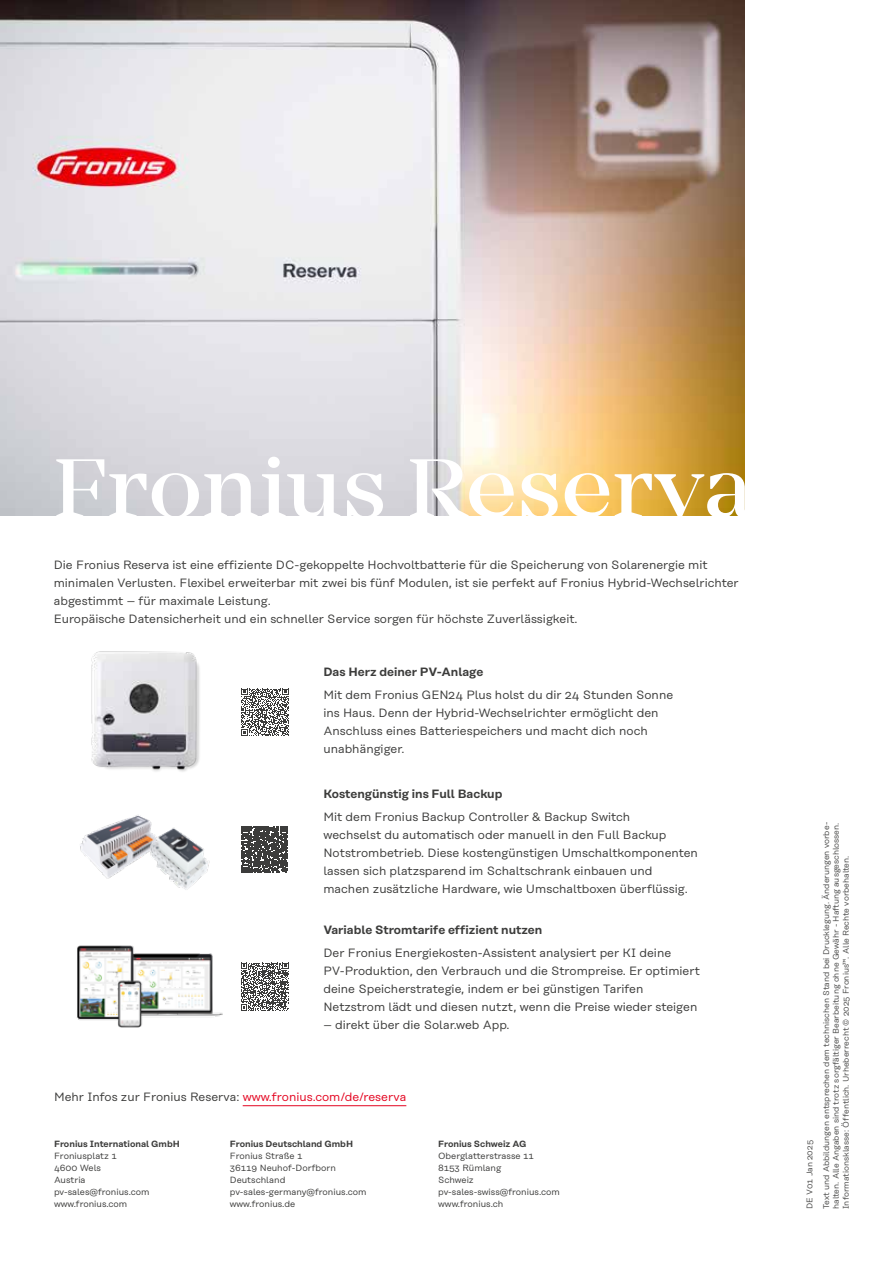
<style>
.page{position:relative;width:893px;height:1263px;background:#fff}
.page>*{position:absolute;margin:0;border:0;box-sizing:border-box;transform-origin:0 0}
.t1{font:500 86.25px "Mirador";color:#fff}
.t2{font:12px/18px "Rational Text";color:#3c3c3b}
.t3{font:600 12px "Rational Text";color:#3c3c3b}
.t4{font:9px/12px "Rational Text";color:#3c3c3b}
.t5{font:600 9px "Rational Text";color:#3c3c3b}
.t6{font:8.25px/16.4px "Rational Text";color:#4a4a49}
.s1{color:#e40521}
</style>
<div class="page">
<img style="left:0;top:0;width:744px;height:516px">
<hr style="left:243px;top:1105px;width:163px;height:1px;background:#e40521">
<img style="left:91px;top:651px;width:109px;height:121px">
<img style="left:80px;top:815px;width:130px;height:75px">
<svg style="left:241px;top:688px;width:48px;height:48px"></svg>
<svg style="left:242px;top:826px;width:46px;height:46px;background:#565655"></svg>
<img style="left:77px;top:945px;width:146px;height:83px">
<svg style="left:241px;top:963px;width:48px;height:48px"></svg>
<h1 class="t1" style="left:54px;top:438px;width:701px">Fronius Reserva</h1>
<p class="t2" style="left:54px;top:556px;width:687px">Die Fronius Reserva ist eine effiziente DC-gekoppelte Hochvoltbatterie für die Speicherung von Solarenergie mit minimalen Verlusten. Flexibel erweiterbar mit zwei bis fünf Modulen, ist sie perfekt auf Fronius Hybrid-Wechselrichter abgestimmt – für maximale Leistung.<br>Europäische Datensicherheit und ein schneller Service sorgen für höchste Zuverlässigkeit.</p>
<p class="t3" style="left:323px;top:664px;width:162px">Das Herz deiner PV-Anlage</p>
<p class="t2" style="left:323px;top:685px;width:351px">Mit dem Fronius GEN24 Plus holst du dir 24 Stunden Sonne ins Haus. Denn der Hybrid-Wechselrichter ermöglicht den Anschluss eines Batteriespeichers und macht dich noch unabhängiger.</p>
<p class="t3" style="left:323px;top:787px;width:181px">Kostengünstig ins Full Backup</p>
<p class="t2" style="left:323px;top:808px;width:376px">Mit dem Fronius Backup Controller &amp; Backup Switch<br>wechselst du automatisch oder manuell in den Full Backup Notstrombetrieb. Diese kostengünstigen Umschaltkomponenten lassen sich platzsparend im Schaltschrank einbauen und machen zusätzliche Hardware, wie Umschaltboxen überflüssig.</p>
<p class="t3" style="left:323px;top:922px;width:220px">Variable Stromtarife effizient nutzen</p>
<p class="t2" style="left:323px;top:943px;width:378px">Der Fronius Energiekosten-Assistent analysiert per KI deine PV-Produktion, den Verbrauch und die Strompreise. Er optimiert deine Speicherstrategie, indem er bei günstigen Tarifen Netzstrom lädt und diesen nutzt, wenn die Preise wieder steigen</p>
<p class="t2" style="left:323px;top:1015px;width:188px">– direkt über die Solar.web App.</p>
<p class="t2" style="left:54px;top:1088px;width:354px">Mehr Infos zur Fronius Reserva: <span class="s1">www.fronius.com/de/reserva</span></p>
<p class="t5" style="left:54px;top:1138px;width:127px">Fronius International GmbH</p>
<p class="t4" style="left:54px;top:1149px;width:97px">Froniusplatz 1<br>4600 Wels<br>Austria pv-sales@fronius.com www.fronius.com</p>
<p class="t5" style="left:230px;top:1138px;width:125px">Fronius Deutschland GmbH</p>
<p class="t4" style="left:230px;top:1149px;width:138px">Fronius Straße 1<br>36119 Neuhof-Dorfborn<br>Deutschland pv-sales-germany@fronius.com www.fronius.de</p>
<p class="t5" style="left:438px;top:1138px;width:90px">Fronius Schweiz AG</p>
<p class="t4" style="left:438px;top:1149px;width:123px">Oberglatterstrasse 11<br>8153 Rümlang<br>Schweiz pv-sales-swiss@fronius.com www.fronius.ch</p>
<p class="t6" style="left:801px;top:1209px;width:388px;rotate:-90deg">DE V01 Jan 2025<br>Text und Abbildungen entsprechen dem technischen Stand bei Drucklegung. Änderungen vorbe-</p>
<p class="t6" style="left:831px;top:1209px;width:388px;line-height:9.9px;rotate:-90deg">halten. Alle Angaben sind trotz sorgfältiger Bearbeitung ohne Gewähr - Haftung ausgeschlossen.<br>Informationsklasse: Öffentlich. Urheberrecht © 2025 Fronius™. Alle Rechte vorbehalten.</p>
</div>
